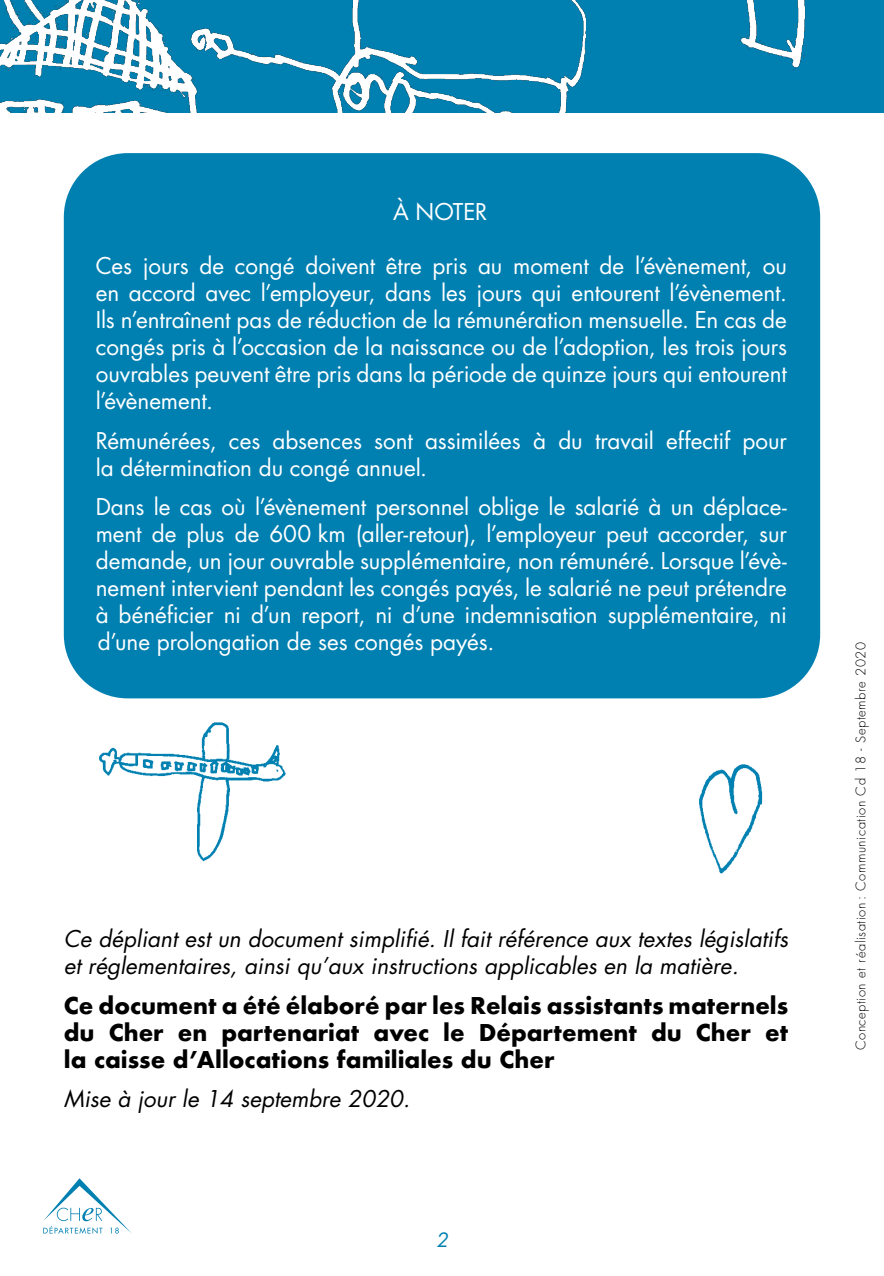
<style>
.page{position:relative;width:884px;height:1276px;background:#fff}
.page>*{position:absolute;margin:0;border:0;box-sizing:border-box;transform-origin:0 0}
.t1{font:22.5px/27px "Futura Std";letter-spacing:-.005em;color:#fff;text-align:justify}
.Texte_courant{font:italic 22.5px/27px "Futura Std";color:#000}
.t2{font:700 22.5px/27px "Futura";color:#000;text-align:justify}
.t3{font:italic 19.35px "Futura Std";color:#0080b1}
.Normal_e{font:300 13.05px "Futura Std";letter-spacing:.04em;color:#000}
</style>
<div class="page">
<img style="left:0;top:0;width:883px;height:112px">
<div style="left:64px;top:153px;width:756px;height:545px;background:#0080b1;border-radius:64px"></div>
<img style="left:699px;top:764px;width:64px;height:110px">
<img style="left:99px;top:722px;width:187px;height:140px">
<svg style="left:43px;top:1178px;width:88px;height:55px"></svg>
<p class="t1" style="left:393px;top:198px;width:95px">À NOTER</p>
<p class="t1" style="left:96px;top:252px;width:692px">Ces jours de congé doivent être pris au moment de l’évènement, ou en accord avec l’employeur, dans les jours qui entourent l’évènement.<br>Ils n’entraînent pas de réduction de la rémunération mensuelle. En cas de congés pris à l’occasion de la naissance ou de l’adoption, les trois jours ouvrables peuvent être pris dans la période de quinze jours qui entourent l’évènement.</p>
<p class="t1" style="left:96px;top:427px;width:692px">Rémunérées, ces absences sont assimilées à du travail effectif pour la détermination du congé annuel.</p>
<p class="t1" style="left:96px;top:494px;width:692px">Dans le cas où l’évènement personnel oblige le salarié à un déplace&shy;ment de plus de 600 km (aller-retour), l’employeur peut accorder, sur demande, un jour ouvrable supplémentaire, non rémunéré. Lorsque l’évè&shy;nement intervient pendant les congés payés, le salarié ne peut prétendre à bénéficier ni d’un report, ni d’une indemnisation supplémentaire, ni d’une prolongation de ses congés payés.</p>
<p class="Texte_courant" style="left:64px;top:925px;width:725px">Ce dépliant est un document simplifié. Il fait référence aux textes législatifs et réglementaires, ainsi qu’aux instructions applicables en la matière.</p>
<p class="t2" style="left:64px;top:991px;width:725px">Ce document a été élaboré par les Relais assistants maternels du Cher en partenariat avec le Département du Cher et la caisse d’Allocations familiales du Cher</p>
<p class="Texte_courant" style="left:64px;top:1086px;width:347px">Mise à jour le 14 septembre 2020.</p>
<p class="t3" style="left:436px;top:1227px;width:13px">2</p>
<p class="Normal_e" style="left:852px;top:1050px;width:409px;rotate:-90deg">Conception et réalisation : Communication Cd 18 - Septembre 2020</p>
</div>
